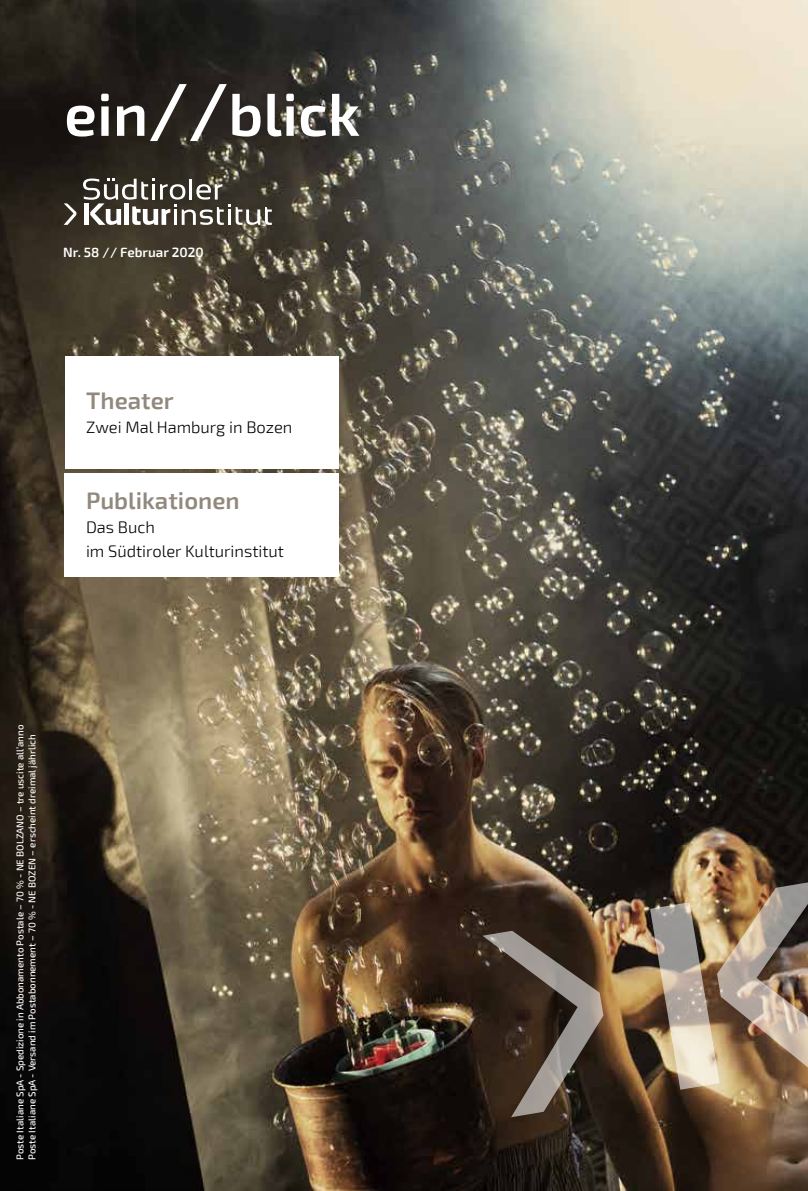
<style>
.page{position:relative;width:808px;height:1191px;background:#fff}
.page>*{position:absolute;margin:0;border:0;box-sizing:border-box;transform-origin:0 0}
.t1{font:600 60px "Exo 2";color:#fff}
.t2{font:600 24px "Exo 2";color:#92897e}
.t3{font:300 16.5px/23.7px "Exo 2";color:#000}
.t4{font:600 13.5px "Exo 2";color:#fff}
.t5{font:500 9.75px/12px "Exo 2";color:#fff}
.s1{font-size:75px}
</style>
<div class="page">
<img style="left:0;top:0;width:808px;height:1191px">
<div style="left:65px;top:357px;width:274px;height:112px;background:#fff"></div>
<div style="left:65px;top:473px;width:274px;height:104px;background:#fff"></div>
<img style="left:650px;top:879px;width:158px;height:210px">
<svg style="left:482px;top:930px;width:121px;height:187px;background:#50443a"></svg>
<svg style="left:83px;top:178px;width:189px;height:47px"></svg>
<svg style="left:64px;top:203px;width:12px;height:22px"></svg>
<h1 class="t1" style="left:64px;top:79px;width:297px">ein<span class="s1">//</span>blick</h1>
<h3 class="t4" style="left:63px;top:244px;width:142px">Nr. 58 // Februar 2020</h3>
<h2 class="t2" style="left:86px;top:387px;width:89px">Theater</h2>
<h3 class="t3" style="left:86px;top:416px;width:208px">Zwei Mal Hamburg in Bozen</h3>
<h2 class="t2" style="left:86px;top:487px;width:155px">Publikationen</h2>
<h3 class="t3" style="left:86px;top:516px;width:199px">Das Buch<br>im Südtiroler Kulturinstitut</h3>
<p class="t5" style="left:14px;top:1160px;width:437px;rotate:-90deg">Poste Italiane SpA - Spedizione in Abbonamento Postale – 70 % - NE BOLZANO – tre uscite all’anno<br>Poste Italiane SpA - Versand im Postabonnement – 70 % - NE BOZEN – erscheint dreimal jährlich</p>
</div>
